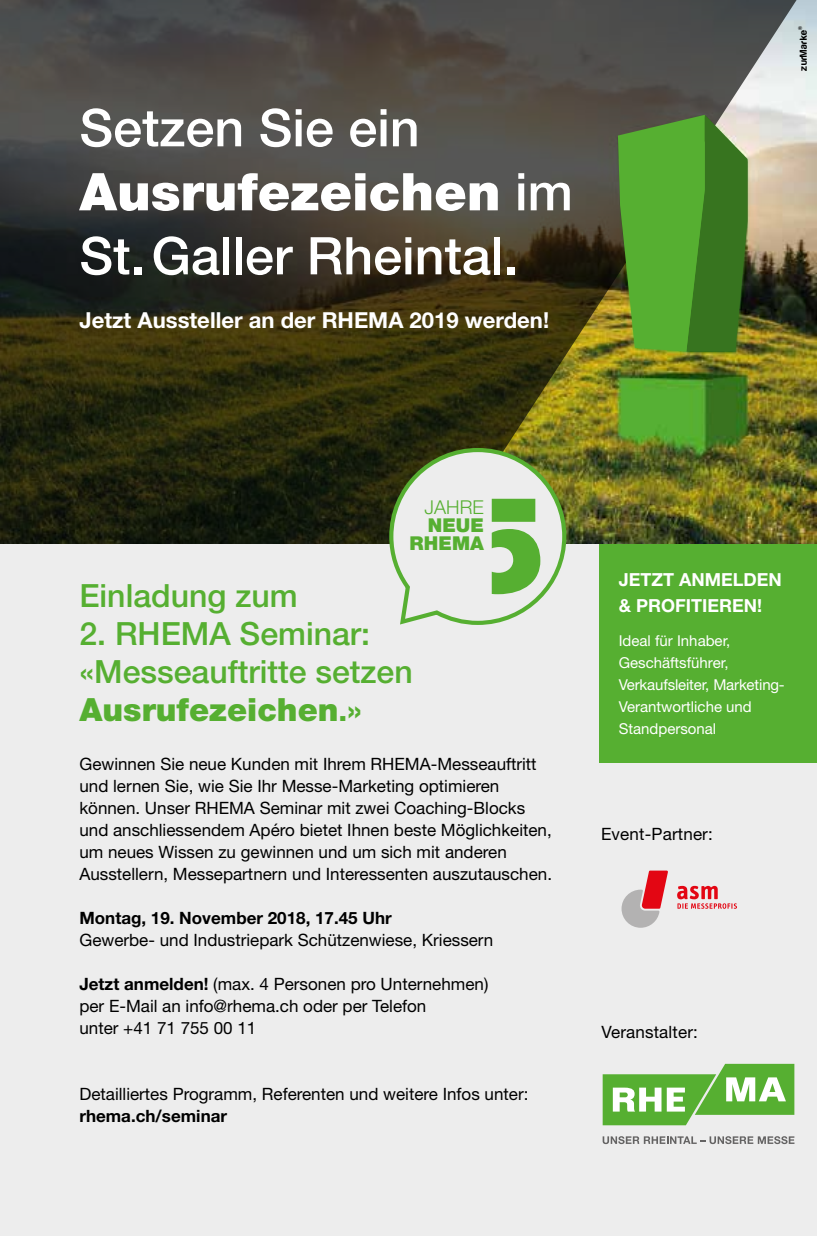
<style>
.page{position:relative;width:817px;height:1236px;background:#fff}
.page>*{position:absolute;margin:0;border:0;box-sizing:border-box;transform-origin:0 0}
.t1{font:500 52px/64px "Helvetica Neue LT";color:#fff}
.t2{font:500 32px/38px "Helvetica Neue LT";color:#56af31}
.t3{font:700 22px "Helvetica Neue LT";color:#fff}
.t4{font:900 19px/18px "Helvetica Neue LT";letter-spacing:.005em;color:#56af31;text-align:right}
.t5{font:300 19px "Helvetica Neue LT";letter-spacing:.005em;color:#56af31}
.t6{font:700 18px/26px "Helvetica Neue LT";color:#fff}
.t7{font:17px/22px "Helvetica Neue LT";color:#000}
.t8{font:700 17px "Helvetica Neue LT";color:#000}
.t9{font:15px/22px "Helvetica Neue LT";color:#fff}
.t10{font:700 10.4px "Harabara";letter-spacing:.04em;color:#000}
.s1{font-weight:900}
.s2{font-size:17.2px}
.s3{font-weight:700}
</style>
<div class="page">
<img style="left:0;top:0;width:816px;height:544px">
<div style="left:0;top:544px;width:816px;height:692px;background:#ededed"></div>
<svg style="left:602px;top:1064px;width:192px;height:61px"></svg>
<svg style="left:602px;top:1136px;width:192px;height:8px"></svg>
<svg style="left:677px;top:886px;width:59px;height:23px"></svg>
<svg style="left:621px;top:871px;width:46px;height:57px"></svg>
<div style="left:600px;top:544px;width:216px;height:219px;background:#56af31"></div>
<svg style="left:617px;top:115px;width:130px;height:236px;background:#51932f"></svg>
<svg style="left:387px;top:446px;width:181px;height:179px"></svg>
<h1 class="t1" style="left:79px;top:95px;width:495px">Setzen Sie ein<br><span class="s1">Ausrufezeichen</span> im<br>St.Galler Rheintal.</h1>
<p class="t3" style="left:79px;top:306px;width:471px">Jetzt Aussteller an der RHEMA 2019 werden!</p>
<p class="t10" style="left:797px;top:71px;width:46px;rotate:-90deg">zurMarke<span class="s2">®</span></p>
<p class="t5" style="left:424px;top:495px;width:61px">JAHRE</p>
<p class="t4" style="left:409px;top:516px;width:76px">NEUE<br>RHEMA</p>
<h2 class="t2" style="left:79px;top:577px;width:220px">Einladung zum</h2>
<h2 class="t2" style="left:79px;top:615px;width:335px">2. RHEMA Seminar: «Messeauftritte setzen<br><span class="s1">Ausrufezeichen</span><span class="s3">.»</span></h2>
<p class="t7" style="left:79px;top:753px;width:474px">Gewinnen Sie neue Kunden mit Ihrem RHEMA-Messeauftritt und lernen Sie, wie Sie Ihr Messe-Marketing optimieren können. Unser RHEMA Seminar mit zwei Coaching-Blocks und anschliessendem Apéro bietet Ihnen beste Möglichkeiten, um neues Wissen zu gewinnen und um sich mit anderen Ausstellern, Messepartnern und Interessenten auszutauschen.</p>
<p class="t8" style="left:79px;top:908px;width:314px">Montag, 19. November 2018, 17.45 Uhr</p>
<p class="t7" style="left:79px;top:929px;width:415px">Gewerbe- und Industriepark Schützenwiese, Kriessern</p>
<p class="t7" style="left:79px;top:973px;width:410px"><span class="s3">Jetzt anmelden!</span> (max. 4 Personen pro Unternehmen) per E-Mail an info@rhema.ch oder per Telefon<br>unter +41 71 755 00 11</p>
<p class="t7" style="left:79px;top:1083px;width:450px">Detailliertes Programm, Referenten und weitere Infos unter:</p>
<p class="t8" style="left:79px;top:1106px;width:149px">rhema.ch/seminar</p>
<p class="t6" style="left:618px;top:567px;width:165px">JETZT ANMELDEN &amp; PROFITIEREN!</p>
<p class="t9" style="left:618px;top:629px;width:168px">Ideal für Inhaber,<br>Geschäftsführer,<br>Verkaufsleiter, Marketing-<br>Verantwortliche und<br>Standpersonal</p>
<p class="t7" style="left:601px;top:823px;width:113px">Event-Partner:</p>
<p class="t7" style="left:601px;top:1021px;width:98px">Veranstalter:</p>
</div>
